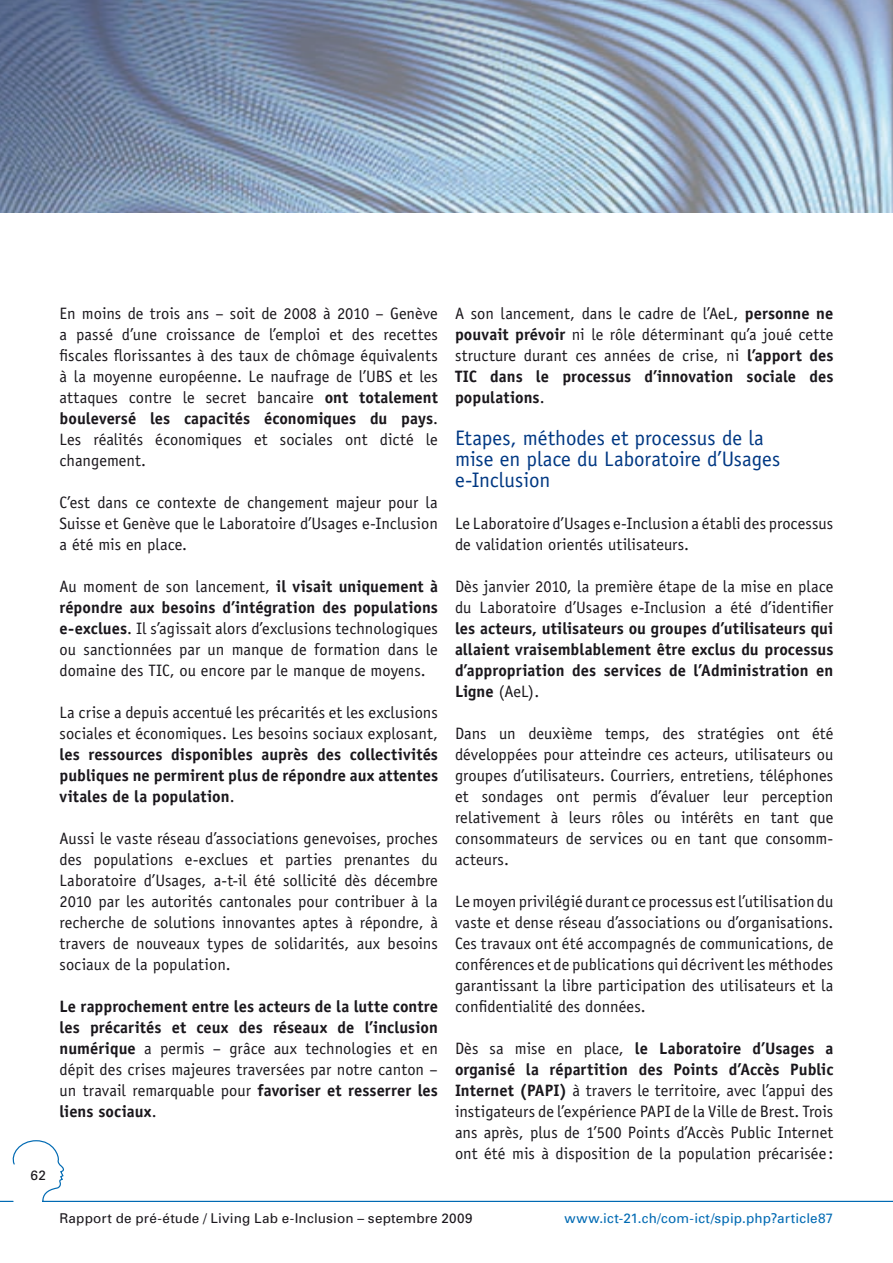
<style>
.page{position:relative;width:893px;height:1263px;background:#fff}
.page>*{position:absolute;margin:0;border:0;box-sizing:border-box;transform-origin:0 0}
.titre-2__t1{font:21px/21px "Officina Sans";color:#003883}
.texte{font:16.5px/21px "Officina Sans";color:#1a171c;text-align:justify}
.texte-2{font:700 16.5px/21px "Officina Sans";letter-spacing:.005em;color:#1a171c;text-align:justify}
.t1{font:13.5px "Univers";letter-spacing:.015em;color:#1a171c}
.t2{font:13.5px "Univers";letter-spacing:.015em;color:#006ab3}
.s1{font-weight:700}
.s2{font-weight:400}
</style>
<div class="page">
<svg style="left:0;top:1140px;width:892px;height:62px"></svg>
<img style="left:0;top:0;width:893px;height:213px">
<p class="t1" style="left:31px;top:1166px;width:17px">62</p>
<p class="texte" style="left:60px;top:303px;width:380px">En moins de trois ans – soit de 2008 à 2010 – Genève a passé d’une croissance de l’emploi et des recettes fiscales florissantes à des taux de chômage équivalents à la moyenne européenne. Le naufrage de l’UBS et les attaques contre le secret bancaire <span class="s1">ont totalement bouleversé les capacités économiques du pays</span>.<br>Les réalités économiques et sociales ont dicté le changement.</p>
<p class="texte" style="left:60px;top:492px;width:380px">C’est dans ce contexte de changement majeur pour la Suisse et Genève que le Laboratoire d’Usages e-Inclusion a été mis en place.</p>
<p class="texte" style="left:60px;top:576px;width:380px">Au moment de son lancement, <span class="s1">il visait uniquement à répondre aux besoins d’intégration des populations e-exclues</span>. Il s’agissait alors d’exclusions technologiques ou sanctionnées par un manque de formation dans le domaine des TIC, ou encore par le manque de moyens.</p>
<p class="texte-2" style="left:60px;top:701px;width:380px"><span class="s2">La crise a depuis accentué les précarités et les exclusions sociales et économiques. Les besoins sociaux explosant, </span>les ressources disponibles auprès des collectivités publiques ne permirent plus de répondre aux attentes vitales de la population<span class="s2">.</span></p>
<p class="texte" style="left:60px;top:828px;width:380px">Aussi le vaste réseau d’associations genevoises, proches des populations e-exclues et parties prenantes du Laboratoire d’Usages, a-t-il été sollicité dès décembre 2010 par les autorités cantonales pour contribuer à la recherche de solutions innovantes aptes à répondre, à travers de nouveaux types de solidarités, aux besoins sociaux de la population.</p>
<p class="texte-2" style="left:60px;top:995px;width:380px">Le rapprochement entre les acteurs de la lutte contre les précarités et ceux des réseaux de l’inclusion numérique <span class="s2">a permis – grâce aux technologies et en dépit des crises majeures traversées par notre canton – un travail remarquable pour</span> favoriser et resserrer les liens sociaux<span class="s2">.</span></p>
<p class="texte" style="left:455px;top:303px;width:380px">A son lancement, dans le cadre de l’AeL, <span class="s1">personne ne pouvait prévoir</span> ni le rôle déterminant qu’a joué cette structure durant ces années de crise, ni <span class="s1">l’apport des TIC dans le processus d’innovation sociale des populations</span>.</p>
<p class="titre-2__t1" style="left:455px;top:427px;width:327px">Etapes, méthodes et processus de la mise en place du Laboratoire d’Usages e-Inclusion</p>
<p class="texte" style="left:455px;top:513px;width:380px">Le Laboratoire d’Usages e-Inclusion a établi des processus de validation orientés utilisateurs.</p>
<p class="texte-2" style="left:455px;top:575px;width:380px"><span class="s2">Dès janvier 2010, la première étape de la mise en place du Laboratoire d’Usages e-Inclusion a été d’identifier </span>les acteurs, utilisateurs ou groupes d’utilisateurs qui allaient vraisemblablement être exclus du processus d’appropriation des services de l’Administration en Ligne <span class="s2">(AeL).</span></p>
<p class="texte" style="left:455px;top:723px;width:380px">Dans un deuxième temps, des stratégies ont été développées pour atteindre ces acteurs, utilisateurs ou groupes d’utilisateurs. Courriers, entretiens, téléphones et sondages ont permis d’évaluer leur perception relativement à leurs rôles ou intérêts en tant que consommateurs de services ou en tant que consomm&shy;acteurs.</p>
<p class="texte" style="left:455px;top:891px;width:380px">Le moyen privilégié durant ce processus est l’utilisation du vaste et dense réseau d’associations ou d’organisations.<br>Ces travaux ont été accompagnés de communications, de conférences et de publications qui décrivent les méthodes garantissant la libre participation des utilisateurs et la confidentialité des données.</p>
<p class="texte" style="left:455px;top:1038px;width:380px">Dès sa mise en place, <span class="s1">le Laboratoire d’Usages a organisé la répartition des Points d’Accès Public Internet (PAPI)</span> à travers le territoire, avec l’appui des instigateurs de l’expérience PAPI de la Ville de Brest. Trois ans après, plus de 1’500 Points d’Accès Public Internet ont été mis à disposition de la population précarisée :</p>
<p class="t1" style="left:60px;top:1210px;width:415px">Rapport de pré-étude / Living Lab e-Inclusion – septembre 2009</p>
<p class="t2" style="left:564px;top:1210px;width:270px">www.ict-21.ch/com-ict/spip.php?article87</p>
</div>
